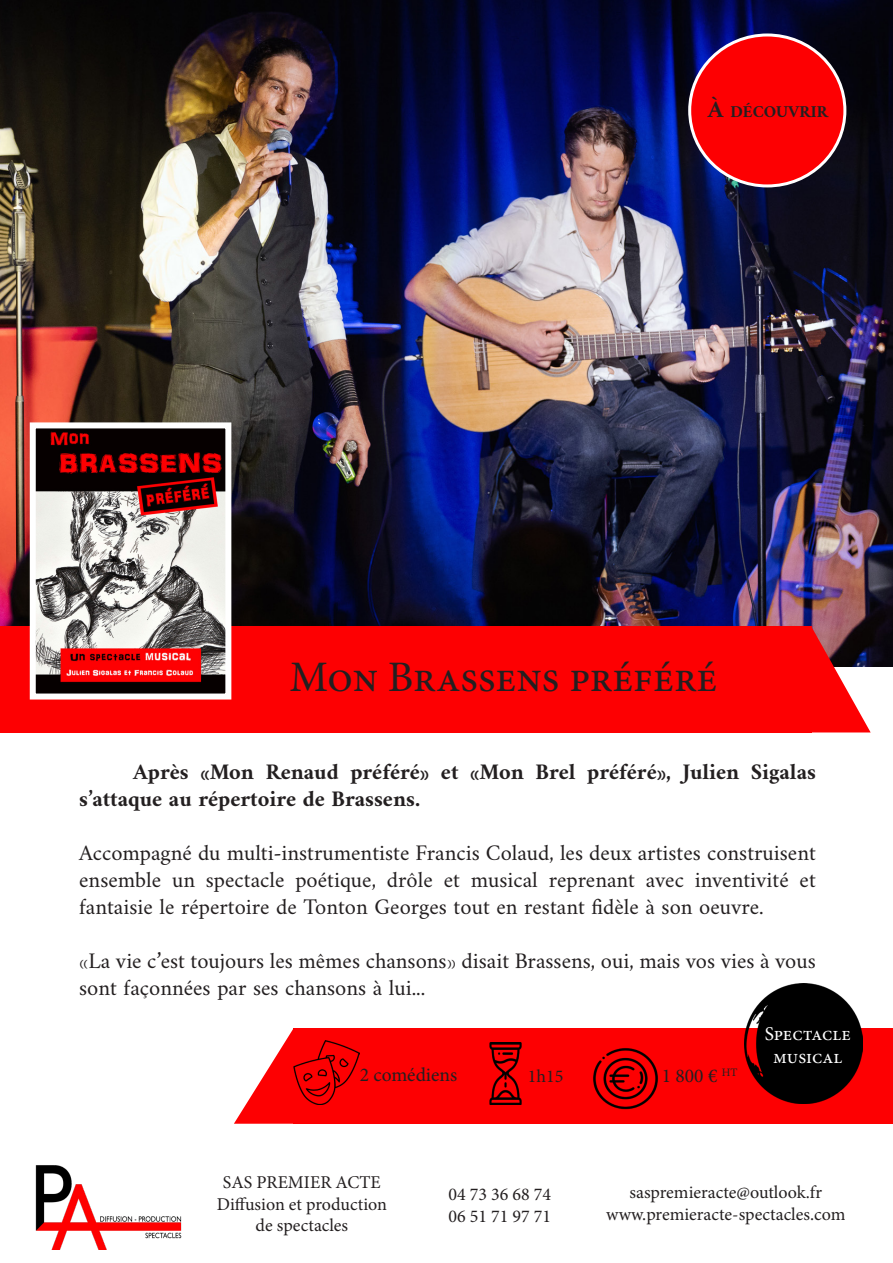
<style>
.page{position:relative;width:893px;height:1263px;background:#fff}
.page>*{position:absolute;margin:0;border:0;box-sizing:border-box;transform-origin:0 0}
.t1{font:43.5px "Minion Pro";letter-spacing:-.005em;color:#231f20}
.t2{font:22.5px/27px "Amiri";color:#231f20;text-align:justify}
.t3{font:700 22.5px/27px "Amiri";color:#231f20}
.t4{font:19.5px "Minion Pro";color:#231f20}
.t5{font:19.5px "Minion Pro";color:#fff}
.t6{font:18px "Minion Pro";color:#231f20}
.t7{font:700 16.8px "Amiri";color:#231f20}
.s1{font-size:24px}
</style>
<div class="page">
<img style="left:0;top:0;width:893px;height:666px">
<div style="left:0;top:626px;width:811px;height:106px;background:#fd0002"></div>
<svg style="left:811px;top:626px;width:60px;height:106px"></svg>
<div style="left:293px;top:1028px;width:600px;height:96px;background:#fd0002"></div>
<svg style="left:234px;top:1029px;width:95px;height:95px"></svg>
<img style="left:37px;top:429px;width:187px;height:263px">
<div style="left:30px;top:422px;width:201px;height:277px;border:6px solid #fff"></div>
<div style="left:690px;top:35px;width:155px;height:151px;background:#fd0002;border-radius:50%"></div>
<div style="left:688px;top:33px;width:158px;height:154px;border:3px solid #fff;border-radius:50%"></div>
<img style="left:293px;top:1041px;width:66px;height:63px">
<img style="left:489px;top:1042px;width:33px;height:62px">
<img style="left:593px;top:1048px;width:65px;height:62px">
<img style="left:36px;top:1165px;width:146px;height:84px">
<img style="left:744px;top:983px;width:118px;height:120px">
<p class="t7" style="left:708px;top:102px;width:122px"><span class="s1">À</span> DÉCOUVRIR</p>
<p class="t1" style="left:289px;top:648px;width:429px">Mon Brassens préféré</p>
<p class="t3" style="left:79px;top:758px;width:738px;text-indent:54px">Après «Mon Renaud préféré» et «Mon Brel préféré», Julien Sigalas s’attaque au répertoire de Brassens.</p>
<p class="t2" style="left:79px;top:839px;width:738px">Accompagné du multi-instrumentiste Francis Colaud, les deux artistes construisent ensemble un spectacle poétique, drôle et musical reprenant avec inventivité et fantaisie le répertoire de Tonton Georges tout en restant fidèle à son oeuvre.</p>
<p class="t2" style="left:79px;top:947px;width:738px">«La vie c’est toujours les mêmes chansons» disait Brassens, oui, mais vos vies à vous sont façonnées par ses chansons à lui...</p>
<p class="t4" style="left:360px;top:1061px;width:99px">2 comédiens</p>
<p class="t6" style="left:528px;top:1064px;width:37px">1h15</p>
<p class="t4" style="left:662px;top:1063px;width:77px">1 800 € <sup>HT</sup></p>
<p class="t5" style="left:765px;top:1020px;width:88px">Spectacle</p>
<p class="t5" style="left:773px;top:1043px;width:71px">musical</p>
<p class="t6" style="left:223px;top:1170px;width:159px">SAS PREMIER ACTE</p>
<p class="t6" style="left:217px;top:1192px;width:172px">Diffusion et production</p>
<p class="t6" style="left:256px;top:1214px;width:94px">de spectacles</p>
<p class="t6" style="left:448px;top:1182px;width:104px">04 73 36 68 74</p>
<p class="t6" style="left:448px;top:1204px;width:104px">06 51 71 97 71</p>
<p class="t6" style="left:629px;top:1181px;width:194px">saspremieracte@outlook.fr</p>
<p class="t6" style="left:606px;top:1202px;width:241px">www.premieracte-spectacles.com</p>
</div>
